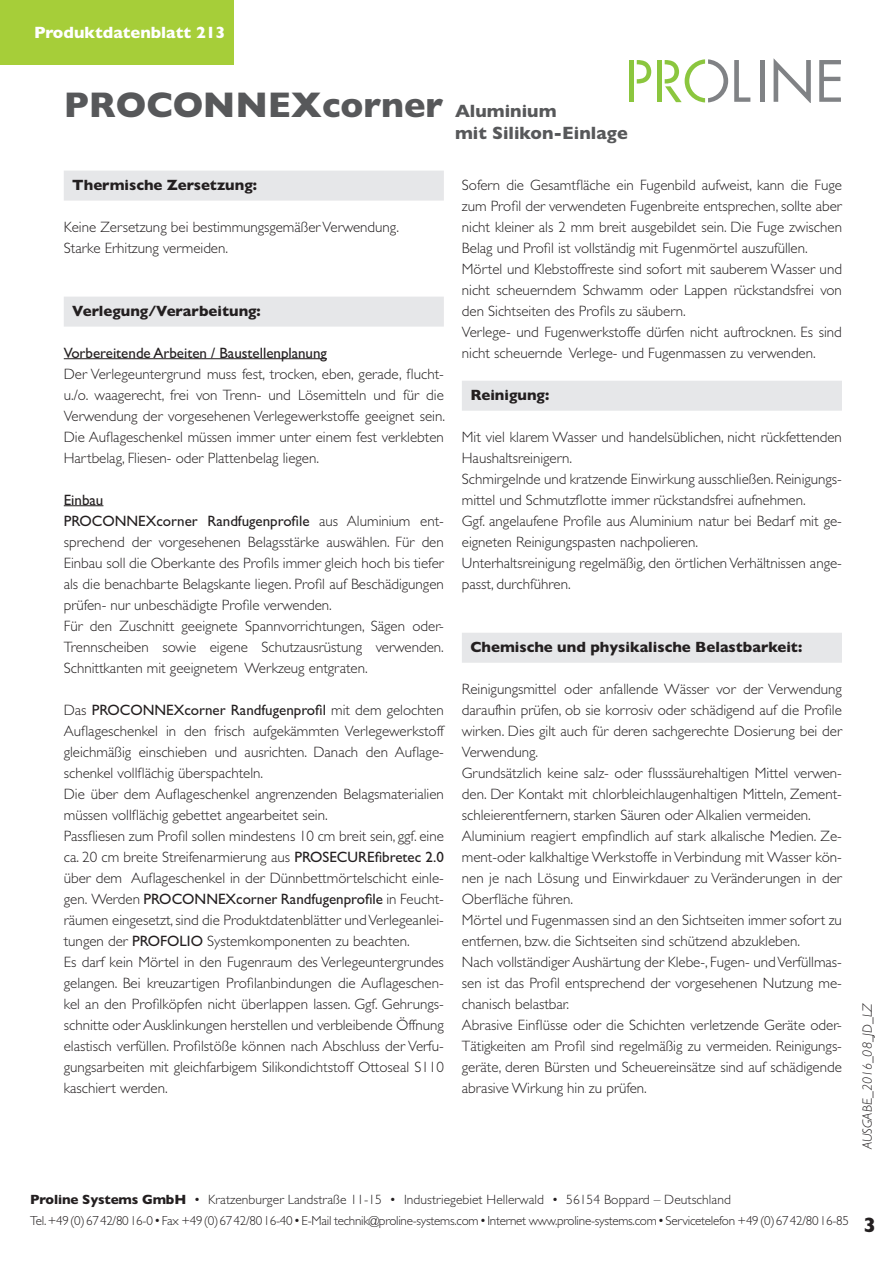
<style>
.page{position:relative;width:893px;height:1263px;background:#fff}
.page>*{position:absolute;margin:0;border:0;box-sizing:border-box;transform-origin:0 0}
.t1{font:700 36px "Gill Sans";color:#57585a}
.t2{font:700 18px/22.5px "Gill Sans";color:#57585a}
.t3{font:700 16.5px "Gill Sans";color:#fff}
.t4{font:300 15px/21px "Gill Sans";color:#231f20;text-align:justify}
.Kapitel_HEAD{font:700 15px "Gill Sans";color:#231f20}
.t5{font:15px "Gill Sans";color:#231f20}
.t6{font:300 13.5px "Gill Sans";letter-spacing:.005em;color:#231f20}
.t7{font:italic 300 13.5px "Gill Sans";color:#231f20}
.t8{font:300 13.05px "Gill Sans";letter-spacing:-.02em;color:#231f20}
.s1{font-weight:400}
.s2{font-weight:700}
.s3{font-size:13.5px}
.s4{font-weight:700;font-size:21px}
</style>
<div class="page">
<div style="left:64px;top:171px;width:380px;height:30px;background:#e6e7e9"></div>
<div style="left:64px;top:297px;width:380px;height:30px;background:#e6e7e9"></div>
<hr style="left:64px;top:358px;width:263px;height:1px;background:#231f20">
<hr style="left:64px;top:505px;width:39px;height:1px;background:#231f20">
<div style="left:462px;top:381px;width:380px;height:30px;background:#e6e7e9"></div>
<div style="left:462px;top:633px;width:380px;height:30px;background:#e6e7e9"></div>
<div style="left:0;top:0;width:234px;height:64px;background:#a6ce39"></div>
<svg style="left:637px;top:60px;width:14px;height:24px"></svg>
<div style="left:629px;top:60px;width:5px;height:42px;background:#8bc63e"></div>
<div style="left:657px;top:60px;width:5px;height:42px;background:#8bc63e"></div>
<svg style="left:665px;top:59px;width:63px;height:43px"></svg>
<svg style="left:734px;top:60px;width:16px;height:42px"></svg>
<div style="left:760px;top:60px;width:5px;height:42px;background:#808285"></div>
<svg style="left:774px;top:59px;width:37px;height:43px"></svg>
<svg style="left:819px;top:60px;width:22px;height:42px"></svg>
<p class="t3" style="left:34px;top:19px;width:193px">Produktdatenblatt 213</p>
<h1 class="t1" style="left:64px;top:76px;width:381px">PROCONNEXcorner</h1>
<p class="t2" style="left:455px;top:99px;width:174px">Aluminium<br>mit Silikon-Einlage</p>
<p class="Kapitel_HEAD" style="left:72px;top:173px;width:186px">Thermische Zersetzung:</p>
<p class="t4" style="left:64px;top:216px;width:337px">Keine Zersetzung bei bestimmungsgemäßer Verwendung.</p>
<p class="t4" style="left:64px;top:237px;width:166px">Starke Erhitzung vermeiden.</p>
<p class="Kapitel_HEAD" style="left:72px;top:299px;width:190px">Verlegung/Verarbeitung:</p>
<p class="t5" style="left:64px;top:344px;width:265px">Vorbereitende Arbeiten / Baustellenplanung</p>
<p class="t4" style="left:64px;top:363px;width:383px">Der Verlegeuntergrund muss fest, trocken, eben, gerade, flucht&shy;u./o. waagerecht, frei von Trenn- und Lösemitteln und für die Verwendung der vorgesehenen Verlegewerkstoffe geeignet sein.<br>Die Auflageschenkel müssen immer unter einem fest verklebten Hartbelag, Fliesen- oder Plattenbelag liegen.</p>
<p class="t5" style="left:64px;top:491px;width:41px">Einbau</p>
<p class="t4" style="left:64px;top:510px;width:382px"><span class="s1">PROCONNEXcorner Randfugenprofile</span> aus Aluminium ent&shy;sprechend der vorgesehenen Belagsstärke auswählen. Für den Einbau soll die Oberkante des Profils immer gleich hoch bis tiefer als die benachbarte Belagskante liegen. Profil auf Beschädigungen prüfen- nur unbeschädigte Profile verwenden.</p>
<p class="t4" style="left:64px;top:615px;width:382px">Für den Zuschnitt geeignete Spannvorrichtungen, Sägen oder-Trennscheiben sowie eigene Schutzausrüstung verwenden.<br>Schnittkanten mit geeignetem Werkzeug entgraten.</p>
<p class="t4" style="left:64px;top:699px;width:382px">Das <span class="s1">PROCONNEXcorner Randfugenprofil</span> mit dem gelochten Auflageschenkel in den frisch aufgekämmten Verlegewerkstoff gleichmäßig einschieben und ausrichten. Danach den Auflage&shy;schenkel vollflächig überspachteln.</p>
<p class="t4" style="left:64px;top:783px;width:382px">Die über dem Auflageschenkel angrenzenden Belagsmaterialien müssen vollflächig gebettet angearbeitet sein.</p>
<p class="t4" style="left:64px;top:825px;width:382px">Passfliesen zum Profil sollen mindestens 10 cm breit sein, ggf. eine ca. 20 cm breite Streifenarmierung aus <span class="s1">PROSECUREfibretec 2.0 </span>über dem Auflageschenkel in der Dünnbettmörtelschicht einle&shy;gen. Werden <span class="s1">PROCONNEXcorner Randfugenprofile</span> in Feucht&shy;räumen eingesetzt, sind die Produktdatenblätter und Verlegeanlei&shy;tungen der <span class="s1">PROFOLIO</span> Systemkomponenten zu beachten.</p>
<p class="t4" style="left:64px;top:951px;width:382px">Es darf kein Mörtel in den Fugenraum des Verlegeuntergrundes gelangen. Bei kreuzartigen Profilanbindungen die Auflageschen&shy;kel an den Profilköpfen nicht überlappen lassen. Ggf. Gehrungs&shy;schnitte oder Ausklinkungen herstellen und verbleibende Öffnung elastisch verfüllen. Profilstöße können nach Abschluss der Verfu&shy;gungsarbeiten mit gleichfarbigem Silikondichtstoff Ottoseal S110 kaschiert werden.</p>
<p class="t4" style="left:462px;top:174px;width:382px">Sofern die Gesamtfläche ein Fugenbild aufweist, kann die Fuge zum Profil der verwendeten Fugenbreite entsprechen, sollte aber nicht kleiner als 2 mm breit ausgebildet sein. Die Fuge zwischen Belag und Profil ist vollständig mit Fugenmörtel auszufüllen.</p>
<p class="t4" style="left:462px;top:258px;width:382px">Mörtel und Klebstoffreste sind sofort mit sauberem Wasser und nicht scheuerndem Schwamm oder Lappen rückstandsfrei von den Sichtseiten des Profils zu säubern.</p>
<p class="t4" style="left:462px;top:321px;width:382px">Verlege- und Fugenwerkstoffe dürfen nicht auftrocknen. Es sind nicht scheuernde Verlege- und Fugenmassen zu verwenden.</p>
<p class="Kapitel_HEAD" style="left:470px;top:383px;width:80px">Reinigung:</p>
<p class="t4" style="left:462px;top:426px;width:382px">Mit viel klarem Wasser und handelsüblichen, nicht rückfettenden<br>Haushaltsreinigern.</p>
<p class="t4" style="left:462px;top:468px;width:382px">Schmirgelnde und kratzende Einwirkung ausschließen. Reinigungs&shy;mittel und Schmutzflotte immer rückstandsfrei aufnehmen.</p>
<p class="t4" style="left:462px;top:510px;width:382px">Ggf. angelaufene Profile aus Aluminium natur bei Bedarf mit ge&shy;eigneten Reinigungspasten nachpolieren.</p>
<p class="t4" style="left:462px;top:552px;width:382px">Unterhaltsreinigung regelmäßig, den örtlichen Verhältnissen ange&shy;passt, durchführen.</p>
<p class="Kapitel_HEAD" style="left:470px;top:635px;width:333px">Chemische und physikalische Belastbarkeit:</p>
<p class="t4" style="left:462px;top:678px;width:382px">Reinigungsmittel oder anfallende Wässer vor der Verwendung daraufhin prüfen, ob sie korrosiv oder schädigend auf die Profile wirken. Dies gilt auch für deren sachgerechte Dosierung bei der Verwendung.</p>
<p class="t4" style="left:462px;top:762px;width:382px">Grundsätzlich keine salz- oder flusssäurehaltigen Mittel verwen&shy;den. Der Kontakt mit chlorbleichlaugenhaltigen Mitteln, Zement&shy;schleierentfernern, starken Säuren oder Alkalien vermeiden.</p>
<p class="t4" style="left:462px;top:825px;width:382px">Aluminium reagiert empfindlich auf stark alkalische Medien. Ze&shy;ment-oder kalkhaltige Werkstoffe in Verbindung mit Wasser kön&shy;nen je nach Lösung und Einwirkdauer zu Veränderungen in der Oberfläche führen.</p>
<p class="t4" style="left:462px;top:909px;width:382px">Mörtel und Fugenmassen sind an den Sichtseiten immer sofort zu entfernen, bzw. die Sichtseiten sind schützend abzukleben.</p>
<p class="t4" style="left:462px;top:951px;width:382px">Nach vollständiger Aushärtung der Klebe-, Fugen- und Verfüllmas&shy;sen ist das Profil entsprechend der vorgesehenen Nutzung me&shy;chanisch belastbar.</p>
<p class="t4" style="left:462px;top:1014px;width:382px">Abrasive Einflüsse oder die Schichten verletzende Geräte oder-Tätigkeiten am Profil sind regelmäßig zu vermeiden. Reinigungs&shy;geräte, deren Bürsten und Scheuereinsätze sind auf schädigende abrasive Wirkung hin zu prüfen.</p>
<p class="t7" style="left:860px;top:1149px;width:148px;rotate:-90deg">AUSGABE_2016_08_JD_LZ</p>
<p class="t6" style="left:30px;top:1189px;width:702px"><span class="s2">Proline Systems GmbH</span> • Kratzenburger Landstraße 11-15 • Industriegebiet Hellerwald • 56154 Boppard – Deutschland</p>
<p class="t8" style="left:30px;top:1210px;width:847px">Tel. +49 (0) 67 42/80 16-0 <span class="s3">•</span> Fax +49 (0) 67 42/80 16-40 <span class="s3">•</span> E-Mail technik@proline-systems.com <span class="s3">•</span> Internet www.proline-systems.com <span class="s3">•</span> Servicetelefon +49 (0) 67 42/80 16-85 <span class="s4">3</span></p>
</div>
